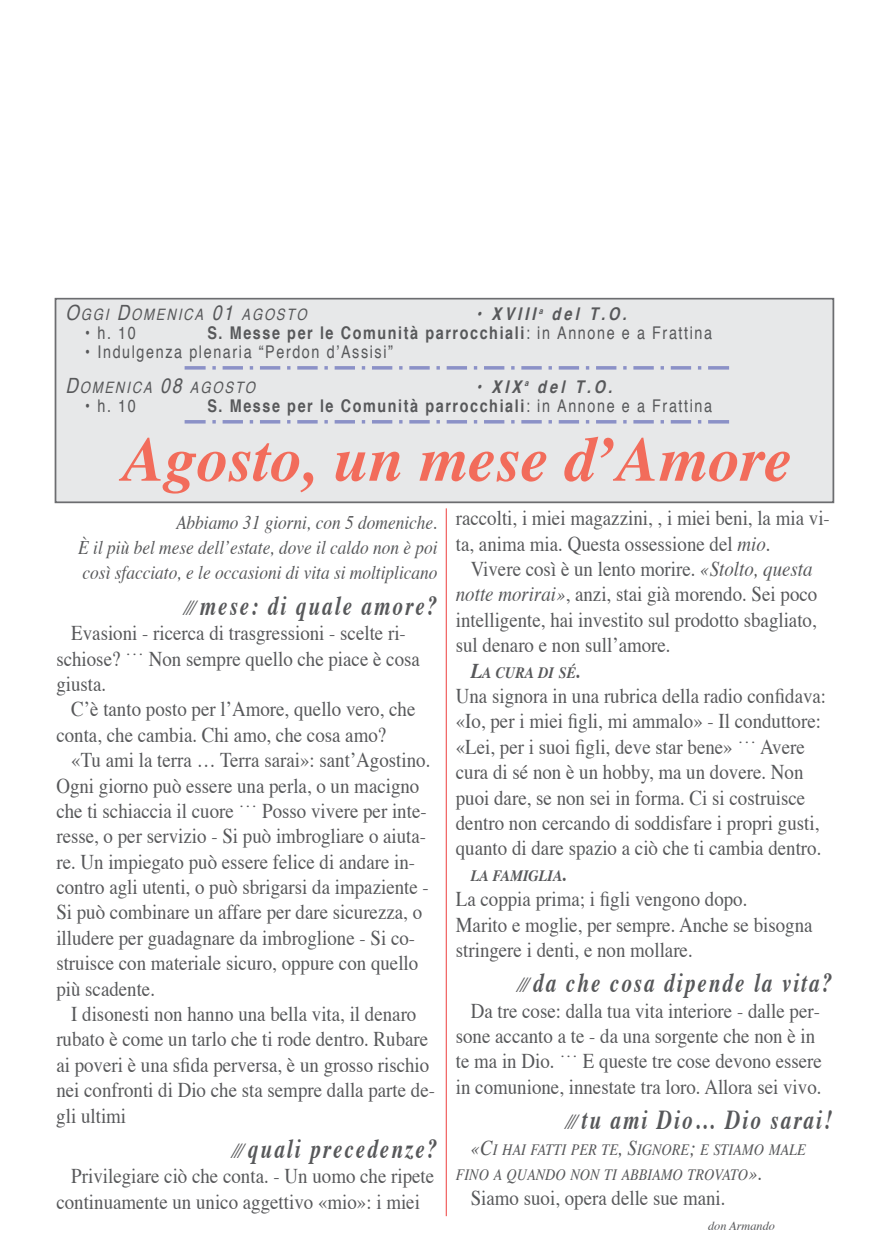
<style>
.page{position:relative;width:874px;height:1241px;background:#fff}
.page>*{position:absolute;margin:0;border:0;box-sizing:border-box;transform-origin:0 0}
.t1{font:italic 700 63px "Times";color:#f26c5b}
.t2{font:italic 700 27.3px "Times";letter-spacing:.1em;color:#57585a;scale:.77 1}
.t3{font:21px/25.4px "Times";color:#57585a;scale:.9 1}
.t4{font:italic 19.25px/25.4px "Times";color:#57585a;text-align:justify;scale:.9 1}
.t5{font:700 condensed 17.5px "Helvetica";letter-spacing:.09em;color:#57585a}
.t6{font:condensed 17.5px "Helvetica";letter-spacing:.09em;color:#57585a}
.t7{font:italic 700 condensed 17.5px "Helvetica";color:#57585a}
.t8{font:italic 15.75px/25.4px "Times";color:#57585a;scale:.9 1}
.t9{font:italic condensed 15.75px "Helvetica";color:#57585a}
.t10{font:italic 700 15.75px "Times";color:#57585a;scale:.9 1}
.t11{font:italic 12.25px "Times";color:#57585a}
.s1{font-size:21px}
.s2{font-weight:400}
.s3{font-style:italic}
</style>
<div class="page">
<div style="left:56px;top:299px;width:776px;height:202px;background:#e7e8e9"></div>
<div style="left:55px;top:298px;width:778px;height:205px;border:2px solid #6c6d70"></div>
<svg style="left:205px;top:366px;width:497px;height:3px"></svg>
<hr style="left:184px;top:366px;width:21px;height:3px;background:#8b91c7">
<hr style="left:707px;top:366px;width:21px;height:3px;background:#8b91c7">
<svg style="left:205px;top:420px;width:497px;height:3px"></svg>
<hr style="left:184px;top:420px;width:21px;height:3px;background:#8b91c7">
<hr style="left:707px;top:420px;width:21px;height:3px;background:#8b91c7">
<hr style="left:445px;top:508px;width:1px;height:707px;background:#ee3f3e">
<p class="t9" style="left:65px;top:308px;width:245px"><span class="s1">O</span>GGI <span class="s1">D</span>OMENICA <span class="s1">01</span> AGOSTO</p>
<p class="t7" style="left:476px;top:306px;width:155px">• XVIII<sup>a</sup> del T.O.</p>
<p class="t6" style="left:85px;top:325px;width:52px">• h. 10</p>
<p class="t5" style="left:207px;top:325px;width:506px">S. Messe per le Comunità parrocchiali<span class="s2">: in annone e a Frattina</span></p>
<p class="t6" style="left:85px;top:345px;width:309px">• indulgenza plenaria “Perdon d’assisi”</p>
<p class="t9" style="left:65px;top:380px;width:194px"><span class="s1">D</span>OMENICA <span class="s1">08</span> AGOSTO</p>
<p class="t7" style="left:476px;top:379px;width:141px">• XIX<sup>a</sup> del T.O.</p>
<p class="t6" style="left:85px;top:398px;width:52px">• h. 10</p>
<p class="t5" style="left:207px;top:398px;width:506px">S. Messe per le Comunità parrocchiali<span class="s2">: in annone e a Frattina</span></p>
<h1 class="t1" style="left:122px;top:433px;width:670px">Agosto, un mese d’Amore</h1>
<p class="t4" style="left:78px;top:511px;width:400px;text-indent:98px">abbiamo 31 giorni, con 5 domeniche.<br>È il più bel mese dell’estate, dove il caldo non è poi così sfacciato, e le occasioni di vita si moltiplicano</p>
<p class="t2" style="left:186px;top:594px;width:328px"><span class="s1">⁄⁄⁄</span> mese: di quale amore?</p>
<p class="t3" style="left:56px;top:622px;width:405px;text-indent:15px">Evasioni - ricerca di trasgressioni - scelte ri&shy;schiose? ˙˙˙ Non sempre quello che piace è cosa giusta.</p>
<p class="t3" style="left:56px;top:698px;width:400px;text-indent:15px">C’è tanto posto per l’Amore, quello vero, che conta, che cambia. Chi amo, che cosa amo?</p>
<p class="t3" style="left:56px;top:749px;width:417px;text-indent:15px">«Tu ami la terra … Terra sarai»: sant’Agostino.<br>Ogni giorno può essere una perla, o un macigno che ti schiaccia il cuore ˙˙˙ Posso vivere per inte&shy;resse, o per servizio - Si può imbrogliare o aiuta&shy;re. Un impiegato può essere felice di andare in&shy;contro agli utenti, o può sbrigarsi da impaziente - Si può combinare un affare per dare sicurezza, o illudere per guadagnare da imbroglione - Si co&shy;struisce con materiale sicuro, oppure con quello più scadente.</p>
<p class="t3" style="left:56px;top:1002px;width:422px;text-indent:15px">I disonesti non hanno una bella vita, il denaro rubato è come un tarlo che ti rode dentro. Rubare ai poveri è una sfida perversa, è un grosso rischio nei confronti di Dio che sta sempre dalla parte de&shy;gli ultimi</p>
<p class="t2" style="left:234px;top:1137px;width:266px"><span class="s1">⁄⁄⁄</span> quali precedenze?</p>
<p class="t3" style="left:56px;top:1165px;width:421px;text-indent:15px">Privilegiare ciò che conta. - Un uomo che ripete continuamente un unico aggettivo «mio»: i miei</p>
<p class="t3" style="left:455px;top:507px;width:417px">raccolti, i miei magazzini, , i miei beni, la mia vi&shy;ta, anima mia. Questa ossessione del <span class="s3">mio.</span></p>
<p class="t3" style="left:455px;top:558px;width:403px;text-indent:15px">Vivere così è un lento morire. <span class="s3">«stolto, questa notte morirai»</span>, anzi, stai già morendo. Sei poco intelligente, hai investito sul prodotto sbagliato, sul denaro e non sull’amore.</p>
<p class="t10" style="left:470px;top:665px;width:124px"><span class="s1">L</span>A CURA DI Sé<span class="s1">.</span></p>
<p class="t3" style="left:455px;top:685px;width:413px">Una signora in una rubrica della radio confidava: «Io, per i miei figli, mi ammalo» - Il conduttore: «Lei, per i suoi figli, deve star bene» ˙˙˙ Avere cura di sé non è un hobby, ma un dovere. Non puoi dare, se non sei in forma. Ci si costruisce dentro non cercando di soddisfare i propri gusti, quanto di dare spazio a ciò che ti cambia dentro.</p>
<p class="t10" style="left:470px;top:868px;width:109px">LA fAMIGLIA<span class="s1">.</span></p>
<p class="t3" style="left:455px;top:888px;width:397px">La coppia prima; i figli vengono dopo.<br>Marito e moglie, per sempre. Anche se bisogna stringere i denti, e non mollare.</p>
<p class="t2" style="left:519px;top:971px;width:408px"><span class="s1">⁄⁄⁄</span> da che cosa dipende la vita?</p>
<p class="t3" style="left:455px;top:999px;width:408px;text-indent:15px">Da tre cose: dalla tua vita interiore - dalle per&shy;sone accanto a te - da una sorgente che non è in te ma in Dio. ˙˙˙ E queste tre cose devono essere in comunione, innestate tra loro. Allora sei vivo.</p>
<p class="t2" style="left:567px;top:1108px;width:345px"><span class="s1">⁄⁄⁄</span> tu ami Dio… Dio sarai!</p>
<p class="t8" style="left:455px;top:1137px;width:390px;text-indent:15px"><span class="s1">«c</span>i hai Fatti per te<span class="s1">, s</span>ignore<span class="s1">;</span> e stiamo male<br>Fino a quanDo non ti abbiamo trovato<span class="s1">».</span></p>
<p class="t3" style="left:470px;top:1187px;width:284px">Siamo suoi, opera delle sue mani.</p>
<p class="t11" style="left:707px;top:1220px;width:68px">don armando</p>
</div>
